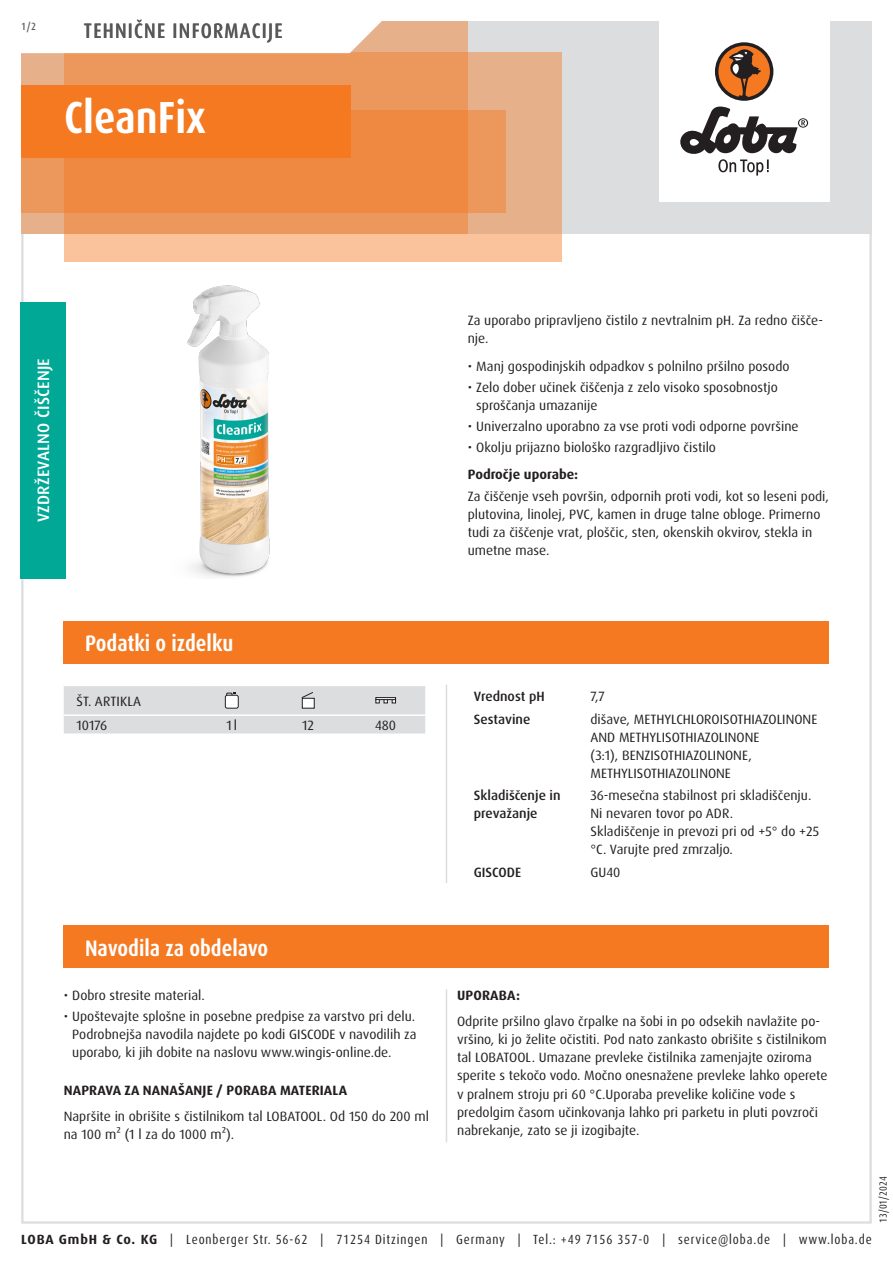
<style>
.page{position:relative;width:893px;height:1263px;background:#fff}
.page>*{position:absolute;margin:0;border:0;box-sizing:border-box;transform-origin:0 0}
.Produktname_weiss{font:700 condensed 45px "Dax Pro";color:#fff}
.Abschnitt{font:700 condensed 22.5px "Dax Pro";color:#fff}
.TI{font:500 condensed 21px "Dax Pro";letter-spacing:.06em;color:#57585a}
.Produktart_Reinigung-Pflege{font:500 16.5px "Dax Pro";letter-spacing:.01em;color:#fff}
.Text{font:13.5px/18px "Dax Pro";color:#231f20}
.Text_ohne_Silbentrennung{font:13.5px/18px "Dax Pro";color:#231f20}
.Text_Bold{font:700 13.5px "Dax Pro";letter-spacing:.01em;color:#231f20}
.Text_Medium{font:500 13.5px/18px "Dax Pro";color:#231f20}
.Text_Großbuchstaben{font:13.5px "Dax Pro";letter-spacing:.01em;color:#231f20}
.Text_zentriert{font:13.5px "Dax Pro";color:#231f20}
.t1{font:condensed 13.35px "Dax Pro";letter-spacing:.065em;color:#231f20}
.t2{font:condensed 10.5px "Dax Pro";color:#231f20}
.t3{font:500 condensed 10.5px "Dax Pro";color:#57585a}
.s1{font-weight:700;font-stretch:normal}
</style>
<div class="page">
<div style="left:64px;top:925px;width:765px;height:43px;background:#f47921"></div>
<hr style="left:446px;top:989px;width:1px;height:153px;background:#dcdddf">
<hr style="left:446px;top:685px;width:1px;height:198px;background:#dcdddf">
<svg style="left:64px;top:686px;width:361px;height:48px;background:#dcdddf"></svg>
<div style="left:375px;top:697px;width:21px;height:3px;border:1px solid #231f20"></div>
<div style="left:64px;top:621px;width:765px;height:42px;background:#f47921"></div>
<img style="left:187px;top:285px;width:83px;height:292px">
<div style="left:20px;top:302px;width:46px;height:276px;background:#00a895"></div>
<div style="left:21px;top:21px;width:851px;height:213px;background:#dcdddf"></div>
<div style="left:659px;top:0;width:170px;height:202px;background:#fff"></div>
<svg style="left:680px;top:106px;width:128px;height:70px"></svg>
<div style="left:715px;top:42px;width:58px;height:59px;background:#231f20;border-radius:50%"></div>
<svg style="left:718px;top:45px;width:52px;height:52px"></svg>
<div style="left:64px;top:52px;width:497px;height:209px;background:linear-gradient(to right,#fec79f,#efb992)"></div>
<div style="left:21px;top:111px;width:485px;height:102px;background:#ec975b"></div>
<svg style="left:21px;top:21px;width:447px;height:213px;background:#ed9150"></svg>
<svg style="left:21px;top:21px;width:411px;height:34px;background:#faede4"></svg>
<div style="left:21px;top:85px;width:330px;height:72px;background:#f47921"></div>
<p class="t3" style="left:21px;top:19px;width:16px">1/2</p>
<p class="TI" style="left:84px;top:17px;width:200px">TEHNIČNE INFORMACIJE</p>
<p class="Produktname_weiss" style="left:64px;top:89px;width:143px">CleanFix</p>
<p class="Produktart_Reinigung-Pflege" style="left:33px;top:522px;width:165px;rotate:-90deg">VZDRŽEVALNO ČIŠČENJE</p>
<p class="Text" style="left:468px;top:312px;width:357px">Za uporabo pripravljeno čistilo z nevtralnim pH. Za redno čišče&shy;nje.</p>
<p class="Text" style="left:468px;top:357px;width:323px">• Manj gospodinjskih odpadkov s polnilno pršilno posodo</p>
<p class="Text" style="left:476px;top:378px;width:303px;text-indent:-9px">• Zelo dober učinek čiščenja z zelo visoko sposobnostjo sproščanja umazanije</p>
<p class="Text" style="left:468px;top:417px;width:332px">• Univerzalno uporabno za vse proti vodi odporne površine</p>
<p class="Text" style="left:468px;top:438px;width:250px">• Okolju prijazno biološko razgradljivo čistilo</p>
<p class="Text_Bold" style="left:468px;top:466px;width:112px">Področje uporabe:</p>
<p class="Text" style="left:468px;top:487px;width:363px">Za čiščenje vseh površin, odpornih proti vodi, kot so leseni podi, plutovina, linolej, PVC, kamen in druge talne obloge. Primerno tudi za čiščenje vrat, ploščic, sten, okenskih okvirov, stekla in umetne mase.</p>
<p class="Abschnitt" style="left:85px;top:629px;width:150px">Podatki o izdelku</p>
<p class="Text_Großbuchstaben" style="left:77px;top:692px;width:66px">ŠT. ARTIKLA</p>
<p class="Text" style="left:77px;top:716px;width:32px">10176</p>
<p class="Text_zentriert" style="left:227px;top:717px;width:12px">1l</p>
<p class="Text_zentriert" style="left:302px;top:717px;width:13px">12</p>
<p class="Text_zentriert" style="left:375px;top:717px;width:22px">480</p>
<p class="Abschnitt" style="left:85px;top:933px;width:185px">Navodila za obdelavo</p>
<p class="Text" style="left:64px;top:986px;width:143px">• Dobro stresite material.</p>
<p class="Text" style="left:72px;top:1007px;width:346px;text-align:justify;text-indent:-9px">• Upoštevajte splošne in posebne predpise za varstvo pri delu.<br>Podrobnejša navodila najdete po kodi GISCODE v navodilih za uporabo, ki jih dobite na naslovu www.wingis-online.de.</p>
<p class="Text_Bold" style="left:64px;top:1081px;width:285px">NAPRAVA ZA NANAŠANJE / PORABA MATERIALA</p>
<p class="Text" style="left:64px;top:1108px;width:367px">Napršite in obrišite s čistilnikom tal LOBATOOL. Od 150 do 200 ml na 100 m² (1 l za do 1000 m²).</p>
<p class="Text_Medium" style="left:474px;top:688px;width:73px">Vrednost pH</p>
<p class="Text_ohne_Silbentrennung" style="left:590px;top:688px;width:16px">7,7</p>
<p class="Text_Medium" style="left:474px;top:710px;width:58px">Sestavine</p>
<p class="Text_ohne_Silbentrennung" style="left:590px;top:710px;width:228px">dišave, METHYLCHLOROISOTHIAZOLINONE<br>AND METHYLISOTHIAZOLINONE<br>(3:1), BENZISOTHIAZOLINONE,<br>METHYLISOTHIAZOLINONE</p>
<p class="Text_Medium" style="left:474px;top:787px;width:88px">Skladiščenje in prevažanje</p>
<p class="Text_ohne_Silbentrennung" style="left:590px;top:787px;width:222px">36-mesečna stabilnost pri skladiščenju.</p>
<p class="Text_ohne_Silbentrennung" style="left:590px;top:805px;width:144px">Ni nevaren tovor po ADR.</p>
<p class="Text_ohne_Silbentrennung" style="left:590px;top:823px;width:230px">Skladiščenje in prevozi pri od +5° do +25 °C. Varujte pred zmrzaljo.</p>
<p class="Text_Medium" style="left:474px;top:863px;width:49px">GISCODE</p>
<p class="Text_ohne_Silbentrennung" style="left:590px;top:863px;width:31px">GU40</p>
<p class="Text_Bold" style="left:457px;top:986px;width:64px">UPORABA:</p>
<p class="Text" style="left:457px;top:1013px;width:372px">Odprite pršilno glavo črpalke na šobi in po odsekih navlažite po&shy;vršino, ki jo želite očistiti. Pod nato zankasto obrišite s čistilnikom tal LOBATOOL. Umazane prevleke čistilnika zamenjajte oziroma sperite s tekočo vodo. Močno onesnažene prevleke lahko operete v pralnem stroju pri 60 °C.Uporaba prevelike količine vode s predolgim časom učinkovanja lahko pri parketu in pluti povzroči nabrekanje, zato se ji izogibajte.</p>
<p class="t2" style="left:876px;top:1222px;width:48px;rotate:-90deg">13/01/2024</p>
<p class="t1" style="left:21px;top:1230px;width:852px"><span class="s1">LOBA GmbH &amp; Co. KG</span> | Leonberger Str. 56-62 | 71254 Ditzingen | Germany | Tel.: +49 7156 357-0 | service@loba.de | www.loba.de</p>
</div>
